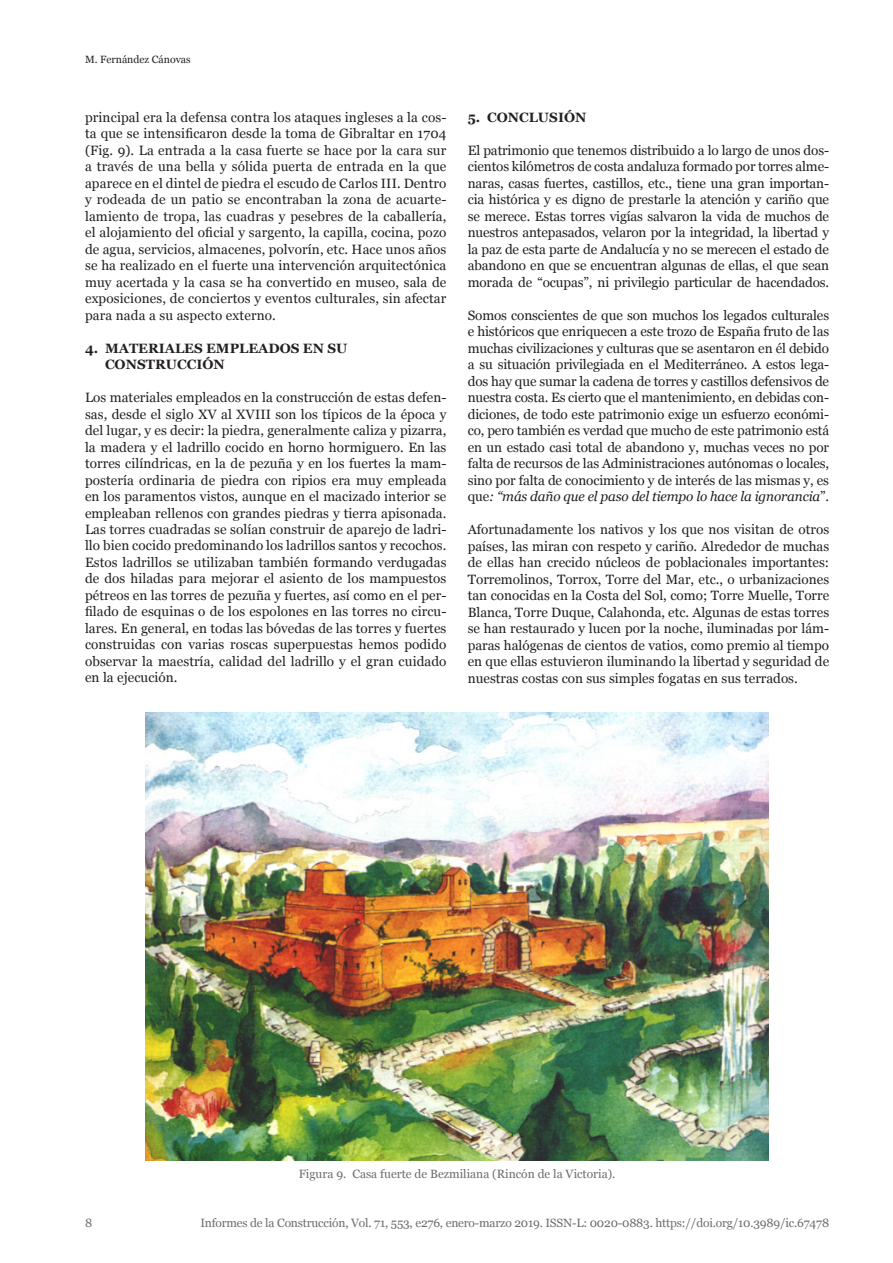
<style>
.page{position:relative;width:893px;height:1263px;background:#fff}
.page>*{position:absolute;margin:0;border:0;box-sizing:border-box;transform-origin:0 0}
.t1{font:13.5px/16.5px "Georgia";color:#231f20;text-align:justify}
.t2{font:700 13.5px/16.5px "Georgia";color:#231f20}
.t3{font:12px "Georgia";letter-spacing:-.015em;color:#6c6d70}
.t4{font:10.5px "Georgia";color:#231f20}
.s1{font-style:italic}
</style>
<div class="page">
<img style="left:146px;top:712px;width:622px;height:448px">
<p class="t4" style="left:85px;top:54px;width:107px">M. Fernández Cánovas</p>
<p class="t1" style="left:85px;top:109px;width:363px">principal era la defensa contra los ataques ingleses a la cos&shy;ta que se intensificaron desde la toma de Gibraltar en 1704 (Fig. 9). La entrada a la casa fuerte se hace por la cara sur a través de una bella y sólida puerta de entrada en la que aparece en el dintel de piedra el escudo de Carlos III. Dentro y rodeada de un patio se encontraban la zona de acuarte&shy;lamiento de tropa, las cuadras y pesebres de la caballería, el alojamiento del oficial y sargento, la capilla, cocina, pozo de agua, servicios, almacenes, polvorín, etc. Hace unos años se ha realizado en el fuerte una intervención arquitectónica muy acertada y la casa se ha convertido en museo, sala de exposiciones, de conciertos y eventos culturales, sin afectar para nada a su aspecto externo.</p>
<p class="t2" style="left:105px;top:340px;width:244px;text-indent:-20px">4. MATERIALES EMPLEADOS EN SU<br>CONSTRUCCIÓN</p>
<p class="t1" style="left:85px;top:389px;width:363px">Los materiales empleados en la construcción de estas defen&shy;sas, desde el siglo XV al XVIII son los típicos de la época y del lugar, y es decir: la piedra, generalmente caliza y pizarra, la madera y el ladrillo cocido en horno hormiguero. En las torres cilíndricas, en la de pezuña y en los fuertes la mam&shy;postería ordinaria de piedra con ripios era muy empleada en los paramentos vistos, aunque en el macizado interior se empleaban rellenos con grandes piedras y tierra apisonada.<br>Las torres cuadradas se solían construir de aparejo de ladri&shy;llo bien cocido predominando los ladrillos santos y recochos.<br>Estos ladrillos se utilizaban también formando verdugadas de dos hiladas para mejorar el asiento de los mampuestos pétreos en las torres de pezuña y fuertes, así como en el per&shy;filado de esquinas o de los espolones en las torres no circu&shy;lares. En general, en todas las bóvedas de las torres y fuertes construidas con varias roscas superpuestas hemos podido observar la maestría, calidad del ladrillo y el gran cuidado en la ejecución.</p>
<p class="t2" style="left:468px;top:109px;width:120px">5. CONCLUSIÓN</p>
<p class="t1" style="left:468px;top:142px;width:363px">El patrimonio que tenemos distribuido a lo largo de unos dos&shy;cientos kilómetros de costa andaluza formado por torres alme&shy;naras, casas fuertes, castillos, etc., tiene una gran importan&shy;cia histórica y es digno de prestarle la atención y cariño que se merece. Estas torres vigías salvaron la vida de muchos de nuestros antepasados, velaron por la integridad, la libertad y la paz de esta parte de Andalucía y no se merecen el estado de abandono en que se encuentran algunas de ellas, el que sean morada de “ocupas”, ni privilegio particular de hacendados.</p>
<p class="t1" style="left:468px;top:307px;width:363px">Somos conscientes de que son muchos los legados culturales e históricos que enriquecen a este trozo de España fruto de las muchas civilizaciones y culturas que se asentaron en él debido a su situación privilegiada en el Mediterráneo. A estos lega&shy;dos hay que sumar la cadena de torres y castillos defensivos de nuestra costa. Es cierto que el mantenimiento, en debidas con&shy;diciones, de todo este patrimonio exige un esfuerzo económi&shy;co, pero también es verdad que mucho de este patrimonio está en un estado casi total de abandono y, muchas veces no por falta de recursos de las Administraciones autónomas o locales, sino por falta de conocimiento y de interés de las mismas y, es que<span class="s1">: “más daño que el paso del tiempo lo hace la ignorancia</span>”.</p>
<p class="t1" style="left:468px;top:521px;width:363px">Afortunadamente los nativos y los que nos visitan de otros países, las miran con respeto y cariño. Alrededor de muchas de ellas han crecido núcleos de poblacionales importantes:<br>Torremolinos, Torrox, Torre del Mar, etc., o urbanizaciones tan conocidas en la Costa del Sol, como; Torre Muelle, Torre Blanca, Torre Duque, Calahonda, etc. Algunas de estas torres se han restaurado y lucen por la noche, iluminadas por lám&shy;paras halógenas de cientos de vatios, como premio al tiempo en que ellas estuvieron iluminando la libertad y seguridad de nuestras costas con sus simples fogatas en sus terrados.</p>
<p class="t3" style="left:85px;top:1216px;width:9px">8</p>
<p class="t3" style="left:299px;top:1167px;width:318px">Figura 9. Casa fuerte de Bezmiliana (Rincón de la Victoria).</p>
<p class="t3" style="left:200px;top:1216px;width:630px">Informes de la Construcción, Vol. 71, 553, e276, enero-marzo 2019. ISSN-L: 0020-0883. https://doi.org/10.3989/ic.67478</p>
</div>
